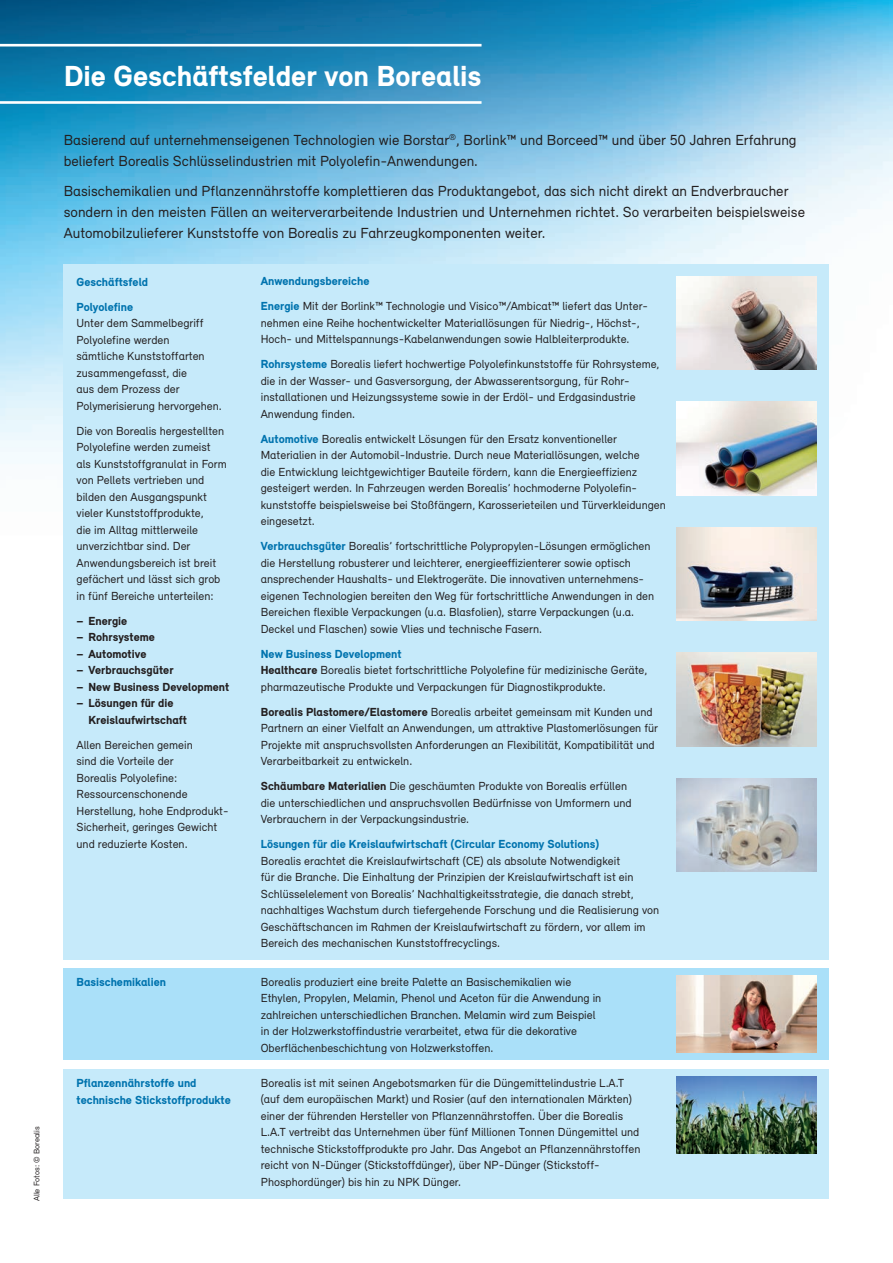
<style>
.page{position:relative;width:893px;height:1263px;background:#fff}
.page>*{position:absolute;margin:0;border:0;box-sizing:border-box;transform-origin:0 0}
.t1{font:900 29.85px "Relevant";color:#fff}
.t2{font:15px/21px "Relevant";color:#231f20}
.t3{font:12px/16.5px "Relevant";color:#231f20}
.t4{font:900 12px/25px "Relevant";color:#0073ae}
.t5{font:900 12px/16.5px "Relevant";color:#231f20}
.t6{font:8.25px "Relevant";color:#231f20}
.s1{font-weight:900;color:#0073ae}
.s2{font-weight:900}
</style>
<div class="page">
<img style="left:211px;top:0;width:682px;height:264px">
<img style="left:0;top:0;width:211px;height:549px">
<hr style="left:0;top:44px;width:482px;height:3px;background:#fff">
<hr style="left:0;top:101px;width:482px;height:3px;background:#fff">
<div style="left:64px;top:264px;width:765px;height:695px;background:#c6eafa"></div>
<div style="left:64px;top:968px;width:765px;height:92px;background:#aae0f9"></div>
<div style="left:64px;top:1069px;width:765px;height:130px;background:#c6eafa"></div>
<img style="left:676px;top:276px;width:140px;height:94px">
<img style="left:676px;top:402px;width:140px;height:93px">
<img style="left:676px;top:527px;width:140px;height:94px">
<img style="left:676px;top:653px;width:140px;height:93px">
<img style="left:676px;top:778px;width:140px;height:94px">
<img style="left:676px;top:976px;width:140px;height:76px">
<img style="left:676px;top:1077px;width:140px;height:76px">
<p class="t6" style="left:32px;top:1201px;width:76px;rotate:-90deg">Alle Fotos: © Borealis</p>
<h1 class="t1" style="left:64px;top:58px;width:419px">Die Geschäftsfelder von Borealis</h1>
<p class="t2" style="left:64px;top:129px;width:734px">Basierend auf unternehmenseigenen Technologien wie Borstar<sup>®</sup>, Borlink™ und Borceed™ und über 50 Jahren Erfahrung beliefert Borealis Schlüsselindustrien mit Polyolefin-Anwendungen.</p>
<p class="t2" style="left:64px;top:180px;width:743px">Basischemikalien und Pflanzennährstoffe komplettieren das Produktangebot, das sich nicht direkt an Endverbraucher sondern in den meisten Fällen an weiterverarbeitende Industrien und Unternehmen richtet. So verarbeiten beispielsweise<br>Automobilzulieferer Kunststoffe von Borealis zu Fahrzeugkomponenten weiter.</p>
<p class="t4" style="left:77px;top:269px;width:73px">Geschäftsfeld<br>Polyolefine</p>
<p class="t3" style="left:77px;top:315px;width:147px">Unter dem Sammelbegriff<br>Polyolefine werden<br>sämtliche Kunststoffarten zusammengefasst, die<br>aus dem Prozess der<br>Polymerisierung hervorgehen.</p>
<p class="t3" style="left:77px;top:422px;width:152px">Die von Borealis hergestellten<br>Polyolefine werden zumeist als Kunststoffgranulat in Form von Pellets vertrieben und bilden den Ausgangspunkt vieler Kunststoffprodukte,<br>die im Alltag mittlerweile unverzichtbar sind. Der<br>Anwendungsbereich ist breit gefächert und lässt sich grob in fünf Bereiche unterteilen:</p>
<p class="t5" style="left:77px;top:612px;width:52px">– Energie</p>
<p class="t5" style="left:77px;top:629px;width:80px">– Rohrsysteme</p>
<p class="t5" style="left:77px;top:645px;width:71px">– Automotive</p>
<p class="t5" style="left:77px;top:662px;width:99px">– Verbrauchsgüter</p>
<p class="t5" style="left:77px;top:678px;width:154px">– New Business Development</p>
<p class="t5" style="left:89px;top:695px;width:100px;text-indent:-12px">– Lösungen für die<br>Kreislaufwirtschaft</p>
<p class="t3" style="left:77px;top:736px;width:154px">Allen Bereichen gemein<br>sind die Vorteile der<br>Borealis Polyolefine:<br>Ressourcenschonende<br>Herstellung, hohe Endprodukt-<br>Sicherheit, geringes Gewicht und reduzierte Kosten.</p>
<p class="t3" style="left:261px;top:268px;width:387px;line-height:25px"><span class="s1">Anwendungsbereiche<br>Energie</span> Mit der Borlink™ Technologie und Visico™/Ambicat™ liefert das Unter-</p>
<p class="t3" style="left:261px;top:314px;width:380px">nehmen eine Reihe hochentwickelter Materiallösungen für Niedrig-, Höchst-,<br>Hoch- und Mittelspannungs-Kabelanwendungen sowie Halbleiterprodukte.</p>
<p class="t3" style="left:261px;top:356px;width:400px"><span class="s1">Rohrsysteme</span> Borealis liefert hochwertige Polyolefinkunststoffe für Rohrsysteme, die in der Wasser- und Gasversorgung, der Abwasserentsorgung, für Rohr&shy;installationen und Heizungssysteme sowie in der Erdöl- und Erdgasindustrie Anwendung finden.</p>
<p class="t3" style="left:261px;top:430px;width:407px"><span class="s1">Automotive</span> Borealis entwickelt Lösungen für den Ersatz konventioneller Materialien in der Automobil-Industrie. Durch neue Materiallösungen, welche<br>die Entwicklung leichtgewichtiger Bauteile fördern, kann die Energieeffizienz gesteigert werden. In Fahrzeugen werden Borealis’ hochmoderne Polyolefin&shy;kunststoffe beispielsweise bei Stoßfängern, Karosserieteilen und Türverkleidungen eingesetzt.</p>
<p class="t3" style="left:261px;top:538px;width:395px"><span class="s1">Verbrauchsgüter</span> Borealis’ fortschrittliche Polypropylen-Lösungen ermöglichen die Herstellung robusterer und leichterer, energieeffizienterer sowie optisch ansprechender Haushalts- und Elektrogeräte. Die innovativen unternehmens&shy;eigenen Technologien bereiten den Weg für fortschrittliche Anwendungen in den Bereichen flexible Verpackungen (u.a. Blasfolien), starre Verpackungen (u.a.<br>Deckel und Flaschen) sowie Vlies und technische Fasern.</p>
<p class="t3" style="left:261px;top:645px;width:388px"><span class="s1">New Business Development<br></span><span class="s2">Healthcare</span> Borealis bietet fortschrittliche Polyolefine für medizinische Geräte, pharmazeutische Produkte und Verpackungen für Diagnostikprodukte.</p>
<p class="t3" style="left:261px;top:703px;width:399px"><span class="s2">Borealis Plastomere/Elastomere</span> Borealis arbeitet gemeinsam mit Kunden und Partnern an einer Vielfalt an Anwendungen, um attraktive Plastomerlösungen für Projekte mit anspruchsvollsten Anforderungen an Flexibilität, Kompatibilität und Verarbeitbarkeit zu entwickeln.</p>
<p class="t3" style="left:261px;top:778px;width:372px"><span class="s2">Schäumbare Materialien</span> Die geschäumten Produkte von Borealis erfüllen die unterschiedlichen und anspruchsvollen Bedürfnisse von Umformern und<br>Verbrauchern in der Verpackungsindustrie.</p>
<p class="t4" style="left:261px;top:831px;width:340px">Lösungen für die Kreislaufwirtschaft (Circular Economy Solutions)</p>
<p class="t3" style="left:261px;top:852px;width:400px">Borealis erachtet die Kreislaufwirtschaft (CE) als absolute Notwendigkeit<br>für die Branche. Die Einhaltung der Prinzipien der Kreislaufwirtschaft ist ein Schlüsselelement von Borealis’ Nachhaltigkeitsstrategie, die danach strebt, nachhaltiges Wachstum durch tiefergehende Forschung und die Realisierung von Geschäftschancen im Rahmen der Kreislaufwirtschaft zu fördern, vor allem im Bereich des mechanischen Kunststoffrecyclings.</p>
<p class="t4" style="left:77px;top:969px;width:91px">Basischemikalien</p>
<p class="t3" style="left:261px;top:973px;width:342px">Borealis produziert eine breite Palette an Basischemikalien wie Ethylen, Propylen, Melamin, Phenol und Aceton für die Anwendung in zahlreichen unterschiedlichen Branchen. Melamin wird zum Beispiel in der Holzwerkstoffindustrie verarbeitet, etwa für die dekorative Oberflächenbeschichtung von Holzwerkstoffen.</p>
<p class="t4" style="left:77px;top:1075px;width:156px;line-height:16.5px">Pflanzennährstoffe und technische Stickstoffprodukte</p>
<p class="t3" style="left:261px;top:1074px;width:381px">Borealis ist mit seinen Angebotsmarken für die Düngemittelindustrie L.A.T (auf dem europäischen Markt) und Rosier (auf den internationalen Märkten) einer der führenden Hersteller von Pflanzennährstoffen. Über die Borealis L.A.T vertreibt das Unternehmen über fünf Millionen Tonnen Düngemittel und technische Stickstoffprodukte pro Jahr. Das Angebot an Pflanzennährstoffen reicht von N-Dünger (Stickstoffdünger), über NP-Dünger (Stickstoff-Phosphordünger) bis hin zu NPK Dünger.</p>
</div>
